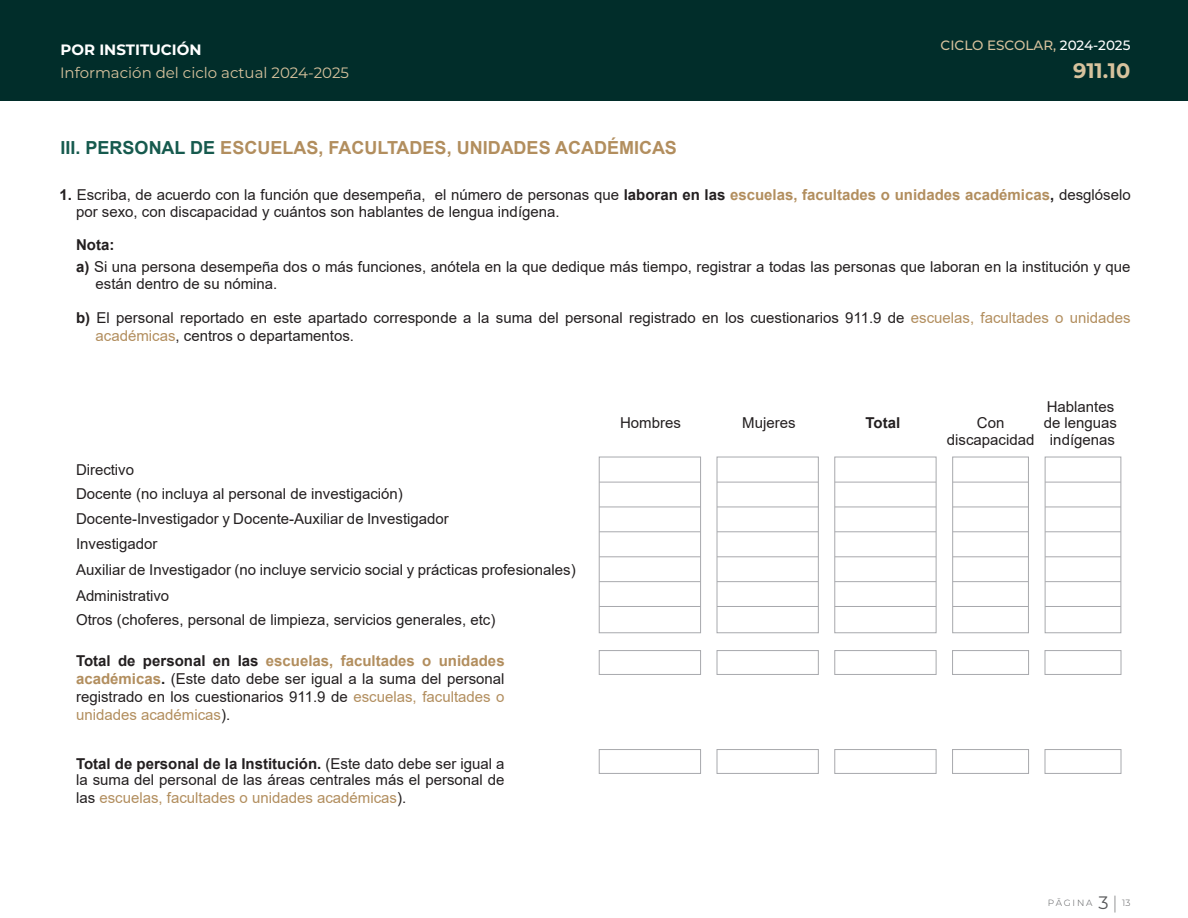
<style>
.page{position:relative;width:1188px;height:918px;background:#fff}
.page>*{position:absolute;margin:0;border:0;box-sizing:border-box;transform-origin:0 0}
.t1{font:700 21px "Montserrat";color:#d7c29d}
.t2{font:700 18px "Arial";color:#b28e5e}
.t3{font:15px/16.5px "Arial";color:#231f20}
.t4{font:15px "Arial";color:#b28e5e}
.t5{font:15px "Montserrat";color:#d7c29d}
.t6{font:700 15px "Montserrat";color:#fff}
.t7{font:700 15px "Arial";color:#231f20}
.t8{font:500 13.5px "Montserrat";color:#d7c29d}
.t9{font:300 9px "Montserrat";letter-spacing:.195em;color:#57585a}
.s1{color:#165a4e}
.s2{color:#fff}
.s3{font-weight:700}
.s4{font-weight:700;color:#b28e5e}
.s5{color:#b28e5e}
.s6{color:#231f20}
.s7{font-weight:400;font-size:18px}
.s8{font-weight:200;font-size:18px}
</style>
<div class="page">
<hr style="left:953px;top:606px;width:75px;height:1px;background:#a8a9ad">
<hr style="left:953px;top:581px;width:75px;height:1px;background:#a8a9ad">
<hr style="left:953px;top:557px;width:75px;height:1px;background:#a8a9ad">
<hr style="left:953px;top:532px;width:75px;height:1px;background:#a8a9ad">
<hr style="left:953px;top:507px;width:75px;height:1px;background:#a8a9ad">
<hr style="left:953px;top:482px;width:75px;height:1px;background:#a8a9ad">
<hr style="left:599px;top:606px;width:102px;height:1px;background:#a8a9ad">
<hr style="left:599px;top:581px;width:102px;height:1px;background:#a8a9ad">
<hr style="left:599px;top:557px;width:102px;height:1px;background:#a8a9ad">
<hr style="left:599px;top:532px;width:102px;height:1px;background:#a8a9ad">
<hr style="left:599px;top:507px;width:102px;height:1px;background:#a8a9ad">
<hr style="left:599px;top:482px;width:102px;height:1px;background:#a8a9ad">
<div style="left:0;top:0;width:1188px;height:100px;background:#012d2a"></div>
<div style="left:599px;top:457px;width:102px;height:176px;border:1px solid #a8a9ad"></div>
<div style="left:599px;top:650px;width:102px;height:25px;border:1px solid #a8a9ad"></div>
<hr style="left:717px;top:606px;width:101px;height:1px;background:#a8a9ad">
<hr style="left:717px;top:581px;width:101px;height:1px;background:#a8a9ad">
<hr style="left:717px;top:557px;width:101px;height:1px;background:#a8a9ad">
<hr style="left:717px;top:532px;width:101px;height:1px;background:#a8a9ad">
<hr style="left:717px;top:507px;width:101px;height:1px;background:#a8a9ad">
<hr style="left:717px;top:482px;width:101px;height:1px;background:#a8a9ad">
<div style="left:717px;top:457px;width:102px;height:176px;border:1px solid #a8a9ad"></div>
<div style="left:717px;top:650px;width:102px;height:25px;border:1px solid #a8a9ad"></div>
<hr style="left:835px;top:606px;width:101px;height:1px;background:#a8a9ad">
<hr style="left:835px;top:581px;width:101px;height:1px;background:#a8a9ad">
<hr style="left:835px;top:557px;width:101px;height:1px;background:#a8a9ad">
<hr style="left:835px;top:532px;width:101px;height:1px;background:#a8a9ad">
<hr style="left:835px;top:507px;width:101px;height:1px;background:#a8a9ad">
<hr style="left:835px;top:482px;width:101px;height:1px;background:#a8a9ad">
<div style="left:835px;top:457px;width:101px;height:176px;border:1px solid #a8a9ad"></div>
<div style="left:835px;top:650px;width:101px;height:25px;border:1px solid #a8a9ad"></div>
<div style="left:952px;top:457px;width:77px;height:176px;border:1px solid #a8a9ad"></div>
<div style="left:952px;top:650px;width:77px;height:25px;border:1px solid #a8a9ad"></div>
<hr style="left:1045px;top:606px;width:76px;height:1px;background:#a8a9ad">
<hr style="left:1045px;top:581px;width:76px;height:1px;background:#a8a9ad">
<hr style="left:1045px;top:557px;width:76px;height:1px;background:#a8a9ad">
<hr style="left:1045px;top:532px;width:76px;height:1px;background:#a8a9ad">
<hr style="left:1045px;top:507px;width:76px;height:1px;background:#a8a9ad">
<hr style="left:1045px;top:482px;width:76px;height:1px;background:#a8a9ad">
<div style="left:1045px;top:457px;width:76px;height:176px;border:1px solid #a8a9ad"></div>
<div style="left:1045px;top:650px;width:76px;height:25px;border:1px solid #a8a9ad"></div>
<div style="left:599px;top:749px;width:102px;height:25px;border:1px solid #a8a9ad"></div>
<div style="left:717px;top:749px;width:102px;height:25px;border:1px solid #a8a9ad"></div>
<div style="left:835px;top:749px;width:101px;height:25px;border:1px solid #a8a9ad"></div>
<div style="left:952px;top:749px;width:77px;height:25px;border:1px solid #a8a9ad"></div>
<div style="left:1045px;top:749px;width:76px;height:25px;border:1px solid #a8a9ad"></div>
<p class="t6" style="left:60px;top:39px;width:143px">POR INSTITUCIÓN</p>
<p class="t5" style="left:60px;top:63px;width:291px">Información del ciclo actual 2024-2025</p>
<p class="t2" style="left:61px;top:135px;width:618px"><span class="s1">III. PERSONAL DE</span> ESCUELAS, FACULTADES, UNIDADES ACADÉMICAS</p>
<p class="t8" style="left:941px;top:36px;width:191px">CICLO ESCOLAR, <span class="s2">2024-2025</span></p>
<h1 class="t1" style="left:1073px;top:56px;width:59px">911.10</h1>
<p class="t3" style="left:76px;top:186px;width:1056px;text-indent:-17px"><span class="s3">1.</span> Escriba, de acuerdo con la función que desempeña, el número de personas que <span class="s3">laboran en las</span> <span class="s4">escuelas, facultades o unidades académicas</span><span class="s3">,</span> desglóselo por sexo, con discapacidad y cuántos son hablantes de lengua indígena.</p>
<p class="t3" style="left:76px;top:233px;width:1056px;line-height:22.5px"><span class="s3">Nota:<br>a)</span> Si una persona desempeña dos o más funciones, anótela en la que dedique más tiempo, registrar a todas las personas que laboran en la institución y que</p>
<p class="t3" style="left:96px;top:275px;width:183px">están dentro de su nómina.</p>
<p class="t3" style="left:96px;top:309px;width:1037px;line-height:18px;text-indent:-20px"><span class="s3">b)</span> El personal reportado en este apartado corresponde a la suma del personal registrado en los cuestionarios 911.9 de <span class="s5">escuelas, facultades o unidades académicas</span>, centros o departamentos.</p>
<p class="t3" style="left:76px;top:458px;width:328px;line-height:23.5px">Directivo<br>Docente (no incluya al personal de investigación)</p>
<p class="t3" style="left:76px;top:506px;width:501px;line-height:25.2px">Docente-Investigador y Docente-Auxiliar de Investigador<br>Investigador<br>Auxiliar de Investigador (no incluye servicio social y prácticas profesionales)</p>
<p class="t3" style="left:76px;top:588px;width:95px">Administrativo</p>
<p class="t3" style="left:76px;top:611px;width:421px">Otros (choferes, personal de limpieza, servicios generales, etc)</p>
<p class="t3" style="left:76px;top:652px;width:430px;line-height:18px;text-align:justify"><span class="s3">Total de personal en las</span> <span class="s4">escuelas, facultades o unidades académicas</span><span class="s3">.</span> (Este dato debe ser igual a la suma del personal registrado en los cuestionarios 911.9 de <span class="s5">escuelas, facultades o unidades académicas</span>).</p>
<p class="t3" style="left:76px;top:755px;width:430px"><span class="s3">Total de personal de la Institución.</span> (Este dato debe ser igual a la suma del personal de las áreas centrales más el personal de</p>
<p class="t4" style="left:76px;top:787px;width:332px"><span class="s6">las</span> escuelas, facultades o unidades académicas<span class="s6">).</span></p>
<p class="t3" style="left:620px;top:415px;width:62px">Hombres</p>
<p class="t3" style="left:742px;top:415px;width:55px">Mujeres</p>
<p class="t3" style="left:947px;top:415px;width:89px;text-align:center">Con discapacidad</p>
<p class="t7" style="left:866px;top:412px;width:36px">Total</p>
<p class="t3" style="left:1044px;top:398px;width:75px;text-align:center">Hablantes de lenguas indígenas</p>
<p class="t9" style="left:1048px;top:896px;width:84px">PĀGINA <span class="s7">3</span><span class="s8">|</span> 13</p>
</div>
